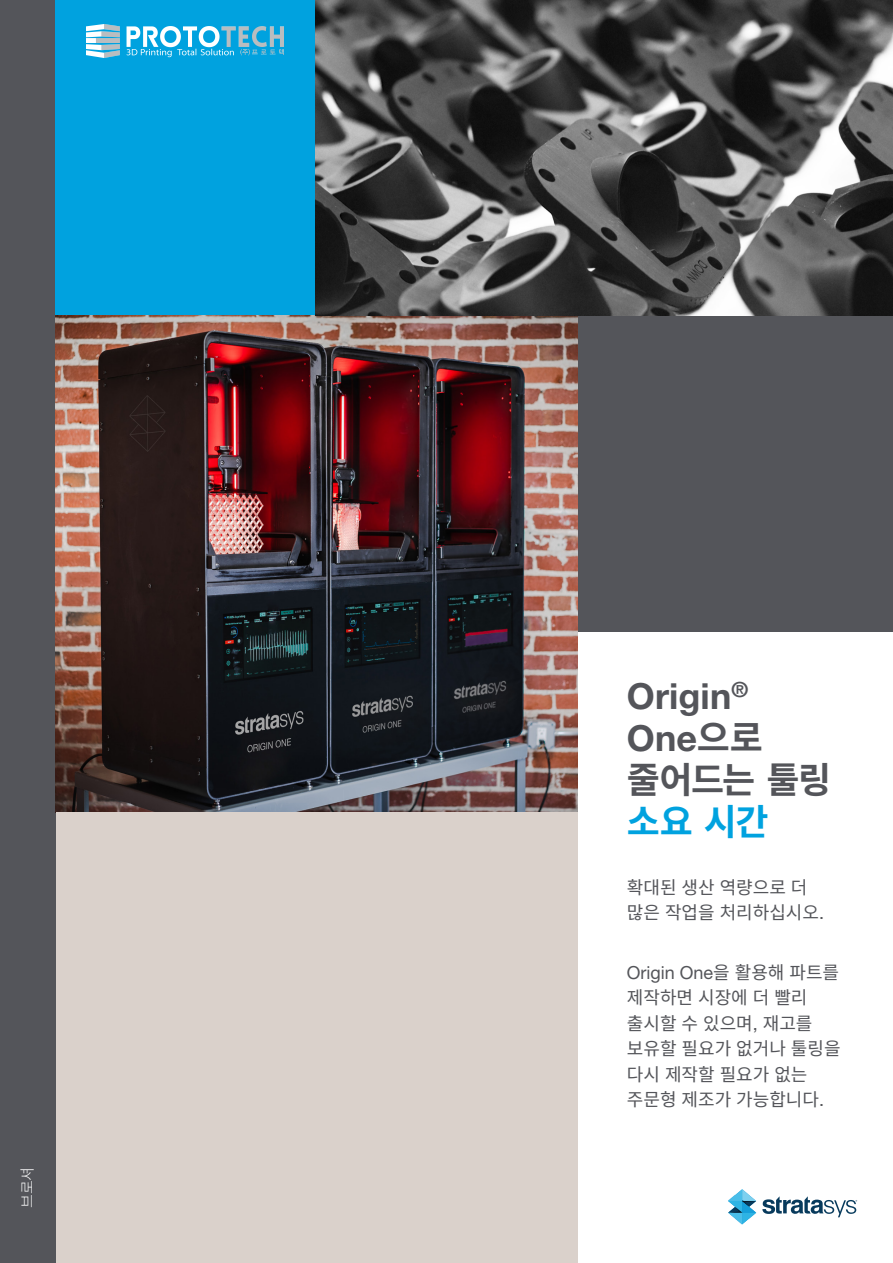
<style>
.page{position:relative;width:893px;height:1263px;background:#fff}
.page>*{position:absolute;margin:0;border:0;box-sizing:border-box;transform-origin:0 0}
.Cover_title{font:700 36px/42px "Helvetica Neue LT Std";letter-spacing:.005em;color:#54555a}
.Cover_Subhead{font:18px/25.5px "Source Han Sans KR";color:#54555a}
.t1{font:300 15px "Source Han Sans KR";color:#fff}
.s1{font-family:"Source Han Sans KR"}
.s2{font-family:"Source Han Sans KR";color:#00a2df}
.s3{font-family:"Helvetica Neue LT Std"}
</style>
<div class="page">
<div style="left:0;top:0;width:55px;height:1263px;background:#54555a"></div>
<div style="left:577px;top:316px;width:316px;height:315px;background:#54555a"></div>
<div style="left:55px;top:0;width:261px;height:316px;background:#00a2df"></div>
<img style="left:56px;top:316px;width:521px;height:497px">
<img style="left:316px;top:0;width:577px;height:316px">
<div style="left:56px;top:813px;width:521px;height:450px;background:#dad1cb"></div>
<svg style="left:728px;top:1189px;width:28px;height:35px"></svg>
<svg style="left:762px;top:1196px;width:95px;height:21px"></svg>
<img style="left:87px;top:24px;width:197px;height:34px">
<p class="t1" style="left:19px;top:1208px;width:43px;rotate:-90deg">브로셔</p>
<p class="Cover_title" style="left:627px;top:674px;width:206px">Origin<sup>®<br></sup>One<span class="s1">으로 줄어드는 툴링 </span><span class="s2">소요 시간</span></p>
<p class="Cover_Subhead" style="left:627px;top:875px;width:199px">확대된 생산 역량으로 더 많은 작업을 처리하십시오<span class="s3">.</span></p>
<p class="Cover_Subhead" style="left:627px;top:960px;width:215px"><span class="s3">Origin One</span>을 활용해 파트를 제작하면 시장에 더 빨리 출시할 수 있으며<span class="s3">,</span> 재고를 보유할 필요가 없거나 툴링을 다시 제작할 필요가 없는 주문형 제조가 가능합니다<span class="s3">.</span></p>
</div>
